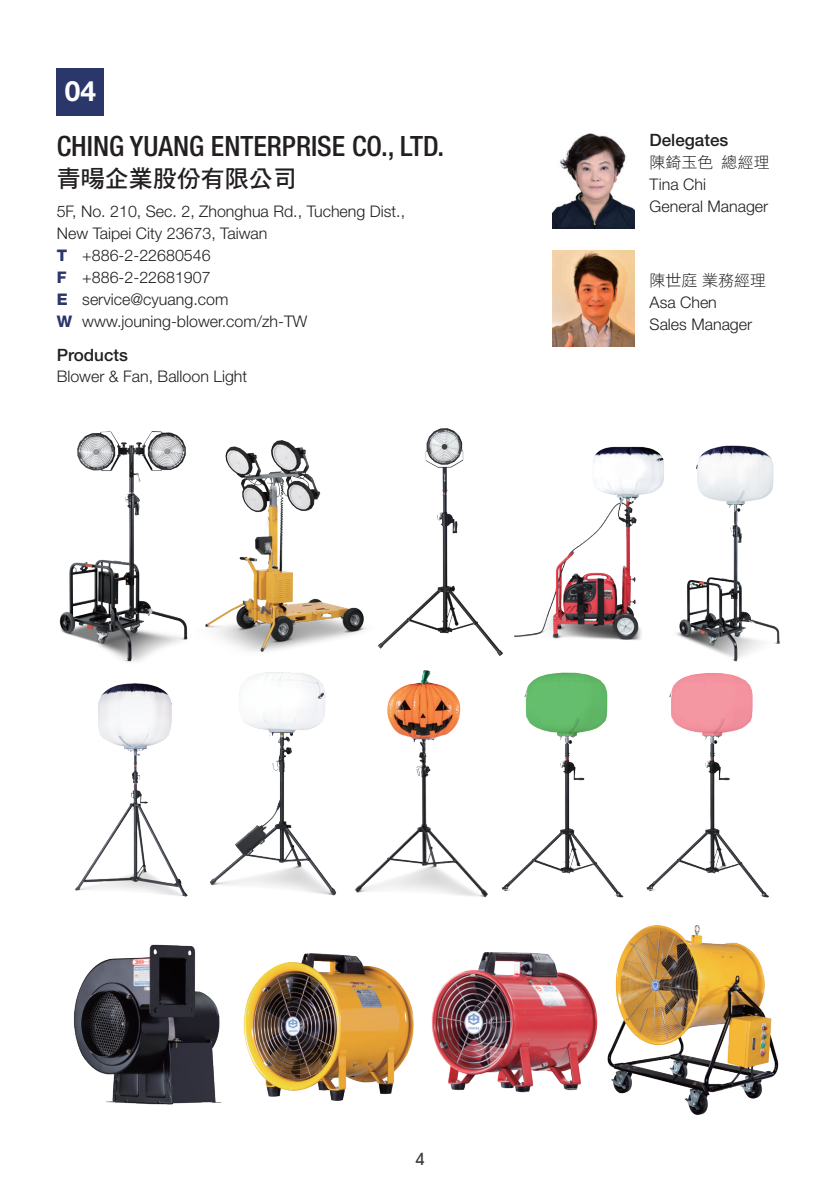
<style>
.page{position:relative;width:840px;height:1191px;background:#fff}
.page>*{position:absolute;margin:0;border:0;box-sizing:border-box;transform-origin:0 0}
.公司名E{font:500 condensed 28px "Helvetica Neue LT Std";color:#231f20}
.NO{font:700 28px "Helvetica Neue LT Std";color:#fff}
.公司名C{font:24px "DF Hei Std W7";color:#231f20}
.內文粗{font:500 17px "Helvetica Neue LT Std";color:#231f20}
.t1{font:500 17px "Avant Garde IT Cby BT";color:#3e3e3f}
.內文{font:300 16px "Helvetica Neue LT Std";color:#231f20}
.內文-2{font:16px "DF Hei Std W3";color:#231f20}
.內文粗-2{font:16px "DF Hei Std W3";color:#231f20}
.s1{font-weight:800;color:#2b376b}
</style>
<div class="page">
<div style="left:57px;top:68px;width:47px;height:47px;background:#2b376b"></div>
<img style="left:59px;top:431px;width:129px;height:231px">
<img style="left:75px;top:683px;width:112px;height:213px">
<img style="left:501px;top:672px;width:268px;height:226px">
<img style="left:205px;top:440px;width:161px;height:212px">
<img style="left:355px;top:670px;width:132px;height:228px">
<img style="left:514px;top:446px;width:149px;height:194px">
<img style="left:243px;top:953px;width:171px;height:148px">
<img style="left:74px;top:944px;width:148px;height:161px">
<img style="left:663px;top:445px;width:117px;height:217px">
<img style="left:378px;top:429px;width:124px;height:227px">
<img style="left:431px;top:952px;width:167px;height:141px">
<img style="left:210px;top:673px;width:127px;height:222px">
<img style="left:607px;top:925px;width:172px;height:190px">
<img style="left:552px;top:250px;width:82px;height:97px">
<img style="left:552px;top:133px;width:82px;height:95px">
<p class="NO" style="left:65px;top:74px;width:33px">04</p>
<p class="公司名E" style="left:57px;top:129px;width:389px">CHING YUANG ENTERPRISE CO., LTD.</p>
<p class="公司名C" style="left:57px;top:165px;width:242px">青暘企業股份有限公司</p>
<p class="內文" style="left:57px;top:201px;width:350px">5F, No. 210, Sec. 2, Zhonghua Rd., Tucheng Dist.,</p>
<p class="內文" style="left:57px;top:223px;width:212px">New Taipei City 23673, Taiwan</p>
<p class="內文" style="left:57px;top:245px;width:155px"><span class="s1">T</span> +886-2-22680546</p>
<p class="內文" style="left:57px;top:267px;width:155px"><span class="s1">F</span> +886-2-22681907</p>
<p class="內文" style="left:57px;top:289px;width:173px"><span class="s1">E</span> service@cyuang.com</p>
<p class="內文" style="left:57px;top:311px;width:252px"><span class="s1">W</span> www.jouning-blower.com/zh-TW</p>
<p class="內文粗" style="left:57px;top:345px;width:73px">Products</p>
<p class="內文" style="left:57px;top:367px;width:192px">Blower &amp; Fan, Balloon Light</p>
<p class="內文粗" style="left:649px;top:130px;width:80px">Delegates</p>
<p class="內文粗-2" style="left:649px;top:153px;width:121px">陳錡玉色總經理</p>
<p class="內文" style="left:649px;top:174px;width:58px">Tina Chi</p>
<p class="內文" style="left:649px;top:196px;width:120px">General Manager</p>
<p class="內文-2" style="left:649px;top:272px;width:118px">陳世庭業務經理</p>
<p class="內文" style="left:649px;top:292px;width:69px">Asa Chen</p>
<p class="內文" style="left:649px;top:314px;width:104px">Sales Manager</p>
<p class="t1" style="left:415px;top:1148px;width:11px">4</p>
</div>
